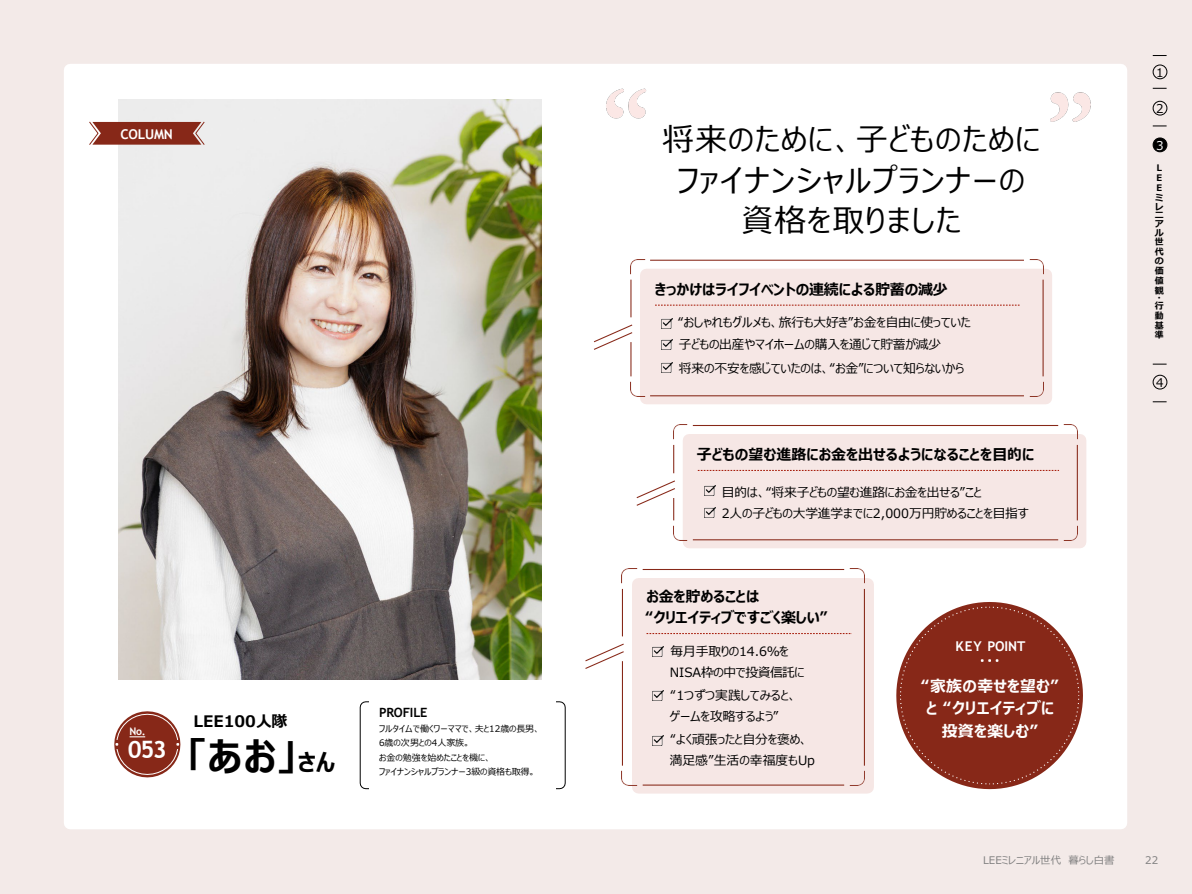
<style>
.page{position:relative;width:1192px;height:894px;background:#fff}
.page>*{position:absolute;margin:0;border:0;box-sizing:border-box;transform-origin:0 0}
.t1{font:700 39px "Meiryo UI";color:#000}
.t2{font:31.5px/40.3px "Meiryo UI";letter-spacing:.045em;color:#000;text-align:center}
.t3{font:700 24px "Trebuchet MS";color:#fff}
.t4{font:700 15.9px/22.4px "Meiryo UI";letter-spacing:.015em;color:#fff;text-align:center}
.t5{font:700 15.9px "Meiryo UI";color:#000}
.t6{font:700 15px/21.3px "Meiryo UI";letter-spacing:-.01em;color:#000}
.t7{font:700 13.5px "Trebuchet MS";letter-spacing:-.01em;color:#fff}
.t8{font:12.75px/21.3px "Meiryo UI";letter-spacing:-.015em;color:#000}
.t9{font:700 12.75px "Trebuchet MS";letter-spacing:-.015em;color:#000}
.t10{font:12px "Meiryo UI";color:#000}
.t11{font:12px "Meiryo UI";color:#fff}
.t12{font:10.5px "Meiryo UI";color:#7f7f7f}
.t13{font:700 10.5px "Trebuchet MS";color:#fff}
.t14{font:9px/13.8px "Meiryo UI";color:#000}
.t15{font:700 9px/9.3px "Meiryo UI";color:#000}
.s1{font-size:23.25px}
</style>
<div class="page">
<div style="left:0;top:0;width:1191px;height:893px;background:#f3eae8"></div>
<div style="left:64px;top:64px;width:1062px;height:765px;background:#fff"></div>
<img style="left:1046px;top:79px;width:47px;height:114px">
<img style="left:602px;top:76px;width:47px;height:114px">
<img style="left:118px;top:100px;width:423px;height:579px">
<svg style="left:360px;top:701px;width:205px;height:88px;background:#ececec"></svg>
<div style="left:369px;top:697px;width:186px;height:94px;background:#fff"></div>
<svg style="left:896px;top:602px;width:186px;height:187px;background:#a1564a"></svg>
<svg style="left:640px;top:269px;width:411px;height:135px"></svg>
<svg style="left:661px;top:318px;width:11px;height:10px"></svg>
<svg style="left:661px;top:339px;width:11px;height:10px"></svg>
<svg style="left:661px;top:363px;width:11px;height:10px"></svg>
<svg style="left:655px;top:305px;width:364px;height:1px"></svg>
<svg style="left:592px;top:323px;width:41px;height:28px"></svg>
<img style="left:1028px;top:259px;width:15px;height:15px">
<img style="left:630px;top:259px;width:15px;height:15px">
<img style="left:630px;top:381px;width:15px;height:15px">
<hr style="left:1042px;top:279px;width:1px;height:97px;background:#872818">
<hr style="left:650px;top:395px;width:373px;height:1px;background:#872818">
<hr style="left:650px;top:259px;width:373px;height:2px;background:#872818">
<hr style="left:630px;top:342px;width:1px;height:34px;background:#872818">
<img style="left:1028px;top:381px;width:15px;height:15px">
<hr style="left:630px;top:279px;width:1px;height:38px;background:#872818">
<svg style="left:682px;top:434px;width:404px;height:114px"></svg>
<svg style="left:704px;top:485px;width:10px;height:10px"></svg>
<svg style="left:704px;top:507px;width:10px;height:10px"></svg>
<svg style="left:697px;top:470px;width:361px;height:1px"></svg>
<img style="left:1062px;top:425px;width:15px;height:15px">
<img style="left:673px;top:425px;width:14px;height:15px">
<img style="left:673px;top:525px;width:14px;height:15px">
<hr style="left:1076px;top:445px;width:1px;height:75px;background:#872818">
<hr style="left:692px;top:539px;width:365px;height:1px;background:#872818">
<hr style="left:692px;top:425px;width:365px;height:1px;background:#872818">
<svg style="left:635px;top:479px;width:41px;height:41px;background:#f6f0ef"></svg>
<img style="left:1062px;top:525px;width:15px;height:15px">
<svg style="left:673px;top:445px;width:1px;height:28px"></svg>
<svg style="left:632px;top:578px;width:241px;height:215px"></svg>
<svg style="left:652px;top:646px;width:11px;height:10px"></svg>
<svg style="left:652px;top:690px;width:11px;height:10px"></svg>
<svg style="left:652px;top:735px;width:11px;height:10px"></svg>
<svg style="left:646px;top:633px;width:205px;height:1px"></svg>
<svg style="left:584px;top:642px;width:41px;height:27px"></svg>
<img style="left:849px;top:569px;width:15px;height:14px">
<img style="left:621px;top:569px;width:16px;height:14px">
<img style="left:621px;top:770px;width:16px;height:15px">
<hr style="left:863px;top:589px;width:1px;height:176px;background:#872818">
<hr style="left:642px;top:784px;width:202px;height:1px;background:#872818">
<hr style="left:642px;top:569px;width:202px;height:1px;background:#872818">
<hr style="left:621px;top:661px;width:2px;height:104px;background:#872818">
<img style="left:849px;top:770px;width:15px;height:15px">
<hr style="left:621px;top:589px;width:2px;height:47px;background:#872818">
<svg style="left:89px;top:121px;width:116px;height:24px;background:#98483b"></svg>
<svg style="left:114px;top:711px;width:66px;height:66px;background:#a66054"></svg>
<svg style="left:1152px;top:55px;width:14px;height:1px"></svg>
<svg style="left:1152px;top:88px;width:14px;height:1px"></svg>
<svg style="left:1152px;top:126px;width:14px;height:1px"></svg>
<svg style="left:1152px;top:364px;width:14px;height:1px"></svg>
<svg style="left:1152px;top:401px;width:14px;height:1px"></svg>
<div style="left:1152px;top:65px;width:14px;height:14px;border:1px solid #000;border-radius:50%"></div>
<div style="left:1152px;top:101px;width:14px;height:14px;border:1px solid #000;border-radius:50%"></div>
<div style="left:1152px;top:138px;width:14px;height:14px;background:#000;border-radius:50%"></div>
<div style="left:1152px;top:138px;width:14px;height:14px;border:1px solid #000;border-radius:50%"></div>
<div style="left:1152px;top:375px;width:14px;height:14px;border:1px solid #000;border-radius:50%"></div>
<p class="t7" style="left:120px;top:126px;width:54px">COLUMN</p>
<p class="t13" style="left:129px;top:724px;width:18px">No.</p>
<p class="t3" style="left:128px;top:734px;width:41px">053</p>
<p class="t5" style="left:193px;top:710px;width:95px">LEE100人隊</p>
<p class="t1" style="left:187px;top:729px;width:150px">「あお」<span class="s1">さん</span></p>
<p class="t9" style="left:379px;top:704px;width:50px">PROFILE</p>
<p class="t14" style="left:379px;top:722px;width:162px">フルタイムで働くワーママで、夫と12歳の長男、<br>6歳の次男との4人家族。</p>
<p class="t14" style="left:379px;top:751px;width:113px">お金の勉強を始めたことを機に、</p>
<p class="t14" style="left:379px;top:765px;width:158px">ファイナンシャルプランナー3級の資格も取得。</p>
<p class="t2" style="left:662px;top:121px;width:379px">将来のために、子どものためにファイナンシャルプランナーの資格を取りました</p>
<p class="t6" style="left:654px;top:279px;width:294px">きっかけはライフイベントの連続による貯蓄の減少</p>
<p class="t8" style="left:678px;top:313px;width:294px">“おしゃれもグルメも、旅行も大好き”お金を自由に使っていた子どもの出産やマイホームの購入を通じて貯蓄が減少</p>
<p class="t8" style="left:678px;top:358px;width:287px">将来の不安を感じていたのは、“お金”について知らないから</p>
<p class="t6" style="left:696px;top:444px;width:339px">子どもの望む進路にお金を出せるようになることを目的に</p>
<p class="t8" style="left:721px;top:482px;width:308px">目的は、“将来子どもの望む進路にお金を出せる”こと<br>2人の子どもの大学進学までに2,000万円貯めることを目指す</p>
<p class="t6" style="left:645px;top:586px;width:183px">お金を貯めることは<br>“クリエイティブですごく楽しい”</p>
<p class="t8" style="left:669px;top:641px;width:136px">毎月手取りの14.6%を<br>NISA枠の中で投資信託に</p>
<p class="t8" style="left:669px;top:685px;width:129px">“1つずつ実践してみると、ゲームを攻略するよう”</p>
<p class="t8" style="left:669px;top:729px;width:146px">“よく頑張ったと自分を褒め、満足感”生活の幸福度もUp</p>
<p class="t7" style="left:955px;top:638px;width:71px">KEY POINT</p>
<p class="t4" style="left:921px;top:675px;width:139px">“家族の幸せを望む”と “クリエイティブに投資を楽しむ”</p>
<p class="t10" style="left:1155px;top:64px;width:9px">1</p>
<p class="t10" style="left:1155px;top:100px;width:9px">2</p>
<p class="t11" style="left:1155px;top:137px;width:9px">3</p>
<p class="t15" style="left:1154px;top:163px;width:10px;line-height:9.9px">Ｌ<br>Ｅ<br>Ｅミ</p>
<p class="t15" style="left:1154px;top:202px;width:10px;text-align:justify">レニアル世代の価値観</p>
<p class="t15" style="left:1154px;top:294px;width:10px;line-height:7.5px">・行</p>
<p class="t15" style="left:1154px;top:311px;width:10px;line-height:9.9px;text-align:justify">動基準</p>
<p class="t10" style="left:1155px;top:374px;width:9px">4</p>
<p class="t12" style="left:982px;top:853px;width:133px">LEEミレニアル世代 暮らし白書</p>
<p class="t12" style="left:1144px;top:853px;width:14px">22</p>
</div>
